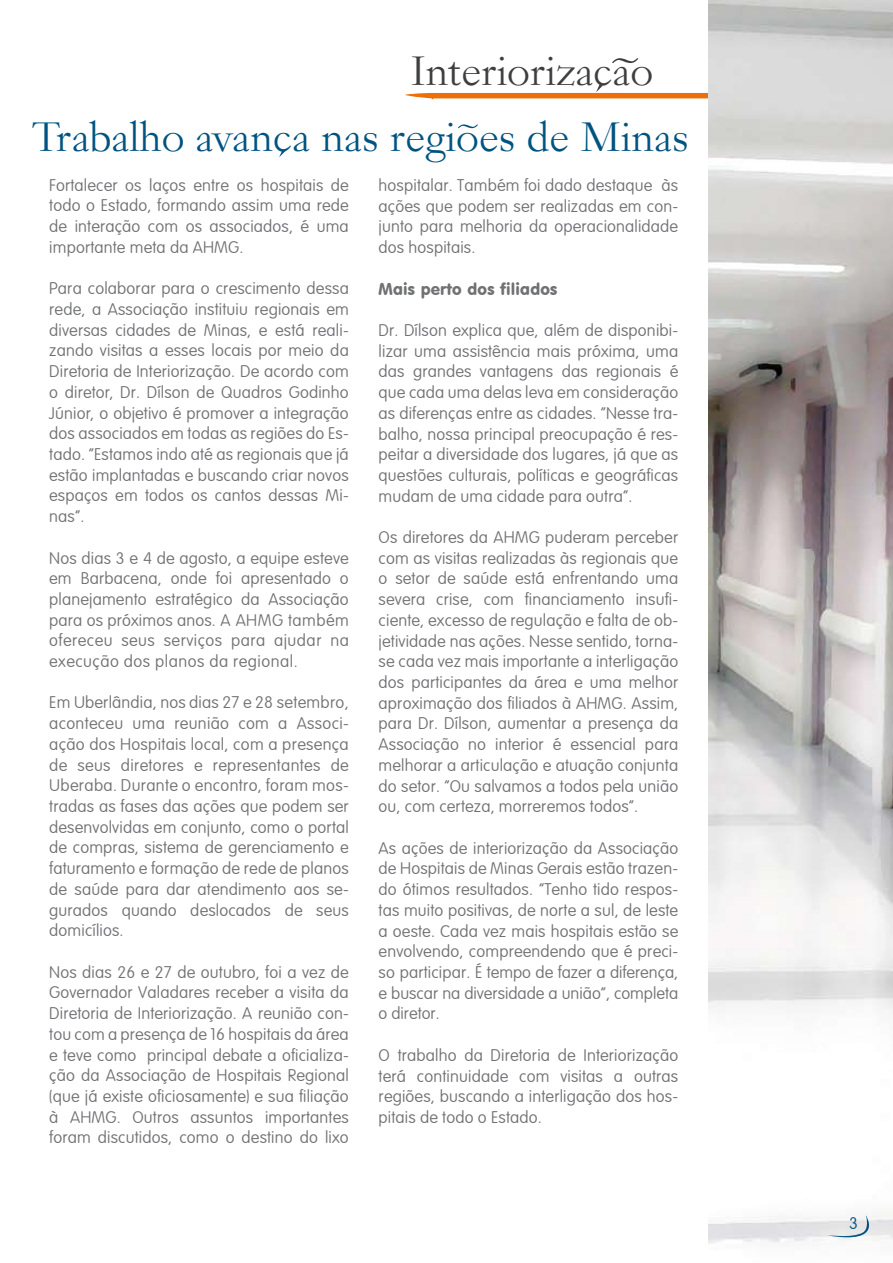
<style>
.page{position:relative;width:893px;height:1263px;background:#fff}
.page>*{position:absolute;margin:0;border:0;box-sizing:border-box;transform-origin:0 0}
.t1{font:45px "Garogier";color:#005380}
.t2{font:45px "Garogier";color:#3e3e40}
.t3{font:100 16.5px/20.7px "VAG Rounded Light S Si";letter-spacing:.01em;color:#707173;text-align:justify}
.t4{font:16.5px "VAG Rounded BT";letter-spacing:.01em;color:#707173}
.t5{font:100 16.5px "VAG Rounded Light S Si";color:#005380}
</style>
<div class="page">
<img style="left:708px;top:0;width:185px;height:1244px">
<svg style="left:612px;top:58px;width:26px;height:5px"></svg>
<svg style="left:405px;top:84px;width:364px;height:17px"></svg>
<svg style="left:458px;top:124px;width:20px;height:4px"></svg>
<svg style="left:279px;top:149px;width:7px;height:8px"></svg>
<svg style="left:825px;top:1213px;width:60px;height:31px"></svg>
<h1 class="t2" style="left:411px;top:49px;width:244px">Interiorizacao</h1>
<h1 class="t1" style="left:32px;top:115px;width:659px">Trabalho avanca nas regioes de Minas</h1>
<p class="t3" style="left:49px;top:175px;width:301px">Fortalecer os laços entre os hospitais de todo o Estado, formando assim uma rede de interação com os associados, é uma importante meta da AHMG.</p>
<p class="t3" style="left:49px;top:278px;width:301px">Para colaborar para o crescimento dessa rede, a Associação instituiu regionais em diversas cidades de Minas, e está reali&shy;zando visitas a esses locais por meio da Diretoria de Interiorização. De acordo com o diretor, Dr. Dílson de Quadros Godinho Júnior, o objetivo é promover a integração dos associados em todas as regiões do Es&shy;tado. “Estamos indo até as regionais que já estão implantadas e buscando criar novos espaços em todos os cantos dessas Mi&shy;nas”.</p>
<p class="t3" style="left:49px;top:547px;width:301px">Nos dias 3 e 4 de agosto, a equipe esteve em Barbacena, onde foi apresentado o planejamento estratégico da Associação para os próximos anos. A AHMG também ofereceu seus serviços para ajudar na execução dos planos da regional.</p>
<p class="t3" style="left:49px;top:692px;width:301px">Em Uberlândia, nos dias 27 e 28 setembro, aconteceu uma reunião com a Associ&shy;ação dos Hospitais local, com a presença de seus diretores e representantes de Uberaba. Durante o encontro, foram mos&shy;tradas as fases das ações que podem ser desenvolvidas em conjunto, como o portal de compras, sistema de gerenciamento e faturamento e formação de rede de planos de saúde para dar atendimento aos se&shy;gurados quando deslocados de seus domicílios.</p>
<p class="t3" style="left:49px;top:961px;width:301px">Nos dias 26 e 27 de outubro, foi a vez de Governador Valadares receber a visita da Diretoria de Interiorização. A reunião con&shy;tou com a presença de 16 hospitais da área e teve como principal debate a oficializa&shy;ção da Associação de Hospitais Regional (que já existe oficiosamente) e sua filiação à AHMG. Outros assuntos importantes foram discutidos, como o destino do lixo</p>
<p class="t3" style="left:379px;top:175px;width:301px">hospitalar. Também foi dado destaque às ações que podem ser realizadas em con&shy;junto para melhoria da operacionalidade dos hospitais.</p>
<p class="t4" style="left:379px;top:278px;width:180px">Mais perto dos filiados</p>
<p class="t3" style="left:379px;top:320px;width:301px">Dr. Dílson explica que, além de disponibi&shy;lizar uma assistência mais próxima, uma das grandes vantagens das regionais é que cada uma delas leva em consideração as diferenças entre as cidades. “Nesse tra&shy;balho, nossa principal preocupação é res&shy;peitar a diversidade dos lugares, já que as questões culturais, políticas e geográficas mudam de uma cidade para outra”.</p>
<p class="t3" style="left:379px;top:527px;width:301px">Os diretores da AHMG puderam perceber com as visitas realizadas às regionais que o setor de saúde está enfrentando uma severa crise, com financiamento insufi&shy;ciente, excesso de regulação e falta de ob&shy;jetividade nas ações. Nesse sentido, torna&shy;se cada vez mais importante a interligação dos participantes da área e uma melhor aproximação dos filiados à AHMG. Assim, para Dr. Dílson, aumentar a presença da Associação no interior é essencial para melhorar a articulação e atuação conjunta do setor. “Ou salvamos a todos pela união ou, com certeza, morreremos todos”.</p>
<p class="t3" style="left:379px;top:837px;width:301px">As ações de interiorização da Associação de Hospitais de Minas Gerais estão trazen&shy;do ótimos resultados. “Tenho tido respos&shy;tas muito positivas, de norte a sul, de leste a oeste. Cada vez mais hospitais estão se envolvendo, compreendendo que é preci&shy;so participar. É tempo de fazer a diferença, e buscar na diversidade a união”, completa o diretor.</p>
<p class="t3" style="left:379px;top:1044px;width:301px">O trabalho da Diretoria de Interiorização terá continuidade com visitas a outras regiões, buscando a interligação dos hos&shy;pitais de todo o Estado.</p>
<p class="t5" style="left:849px;top:1214px;width:10px">3</p>
</div>
